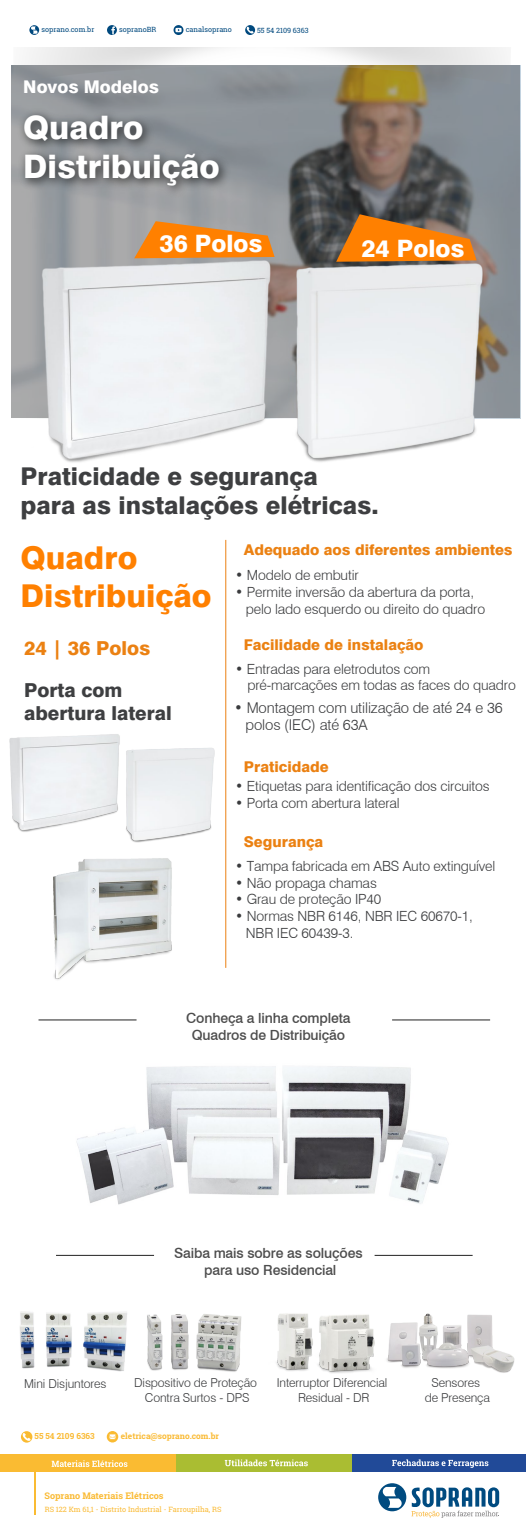
<style>
.page{position:relative;width:526px;height:1528px;background:#fff}
.page>*{position:absolute;margin:0;border:0;box-sizing:border-box;transform-origin:0 0}
.t1{font:800 32.38px/38.9px "Swiss 721 BT";color:#fff}
.t2{font:800 31.5px/37.8px "Swiss 721 BT";color:#ff8000}
.t3{font:800 24.5px/29.4px "Swiss 721 BT";color:#3e3f41}
.t4{font:800 23.97px "Swiss 721 BT";color:#fff}
.t5{font:800 19.25px/23.1px "Swiss 721 BT";color:#3e3f41}
.t6{font:800 19.25px "Swiss 721 BT";color:#eb8112}
.t7{font:800 17.5px "Swiss 721 BT";color:#fff}
.t8{font:800 14.88px "Swiss 721 BT";color:#eb8112}
.t9{font:300 14.88px/17.8px "Swiss 721 BT";letter-spacing:-.01em;color:#3a3b3d}
.t10{font:300 14px/16.8px "Swiss 721 BT";letter-spacing:-.01em;color:#3a3b3d}
.t11{font:500 14px/16.8px "Swiss 721 BT";letter-spacing:-.01em;color:#4d4d4d;text-align:center}
.t12{font:300 12.25px/14.7px "Swiss 721 BT";letter-spacing:-.01em;color:#3a3b3d;text-align:center}
.t13{font:700 9.1px "Roboto Slab";color:#faba33}
.t14{font:700 8.31px "Roboto Slab";color:#faba33}
.t15{font:7.26px "Roboto Slab";color:#faba33}
.t16{font:7.17px "Roboto Slab";color:#00497e}
</style>
<div class="page">
<img style="left:76px;top:1066px;width:373px;height:139px">
<img style="left:395px;top:1313px;width:120px;height:60px">
<hr style="left:39px;top:1019px;width:98px;height:1px;background:#212121">
<hr style="left:392px;top:1019px;width:98px;height:1px;background:#212121">
<hr style="left:56px;top:1255px;width:98px;height:1px;background:#212121">
<hr style="left:375px;top:1255px;width:98px;height:1px;background:#212121">
<svg style="left:29px;top:25px;width:10px;height:10px"></svg>
<svg style="left:107px;top:25px;width:10px;height:10px"></svg>
<svg style="left:174px;top:25px;width:9px;height:10px"></svg>
<svg style="left:245px;top:25px;width:10px;height:10px"></svg>
<div style="left:0;top:1453px;width:176px;height:18px;background:#fabb32"></div>
<div style="left:176px;top:1453px;width:176px;height:18px;background:#aabd32"></div>
<div style="left:352px;top:1453px;width:174px;height:18px;background:#214a98"></div>
<svg style="left:392px;top:1459px;width:96px;height:9px"></svg>
<svg style="left:52px;top:1460px;width:75px;height:7px"></svg>
<hr style="left:35px;top:1471px;width:1px;height:44px;background:#fabb32">
<svg style="left:21px;top:1431px;width:11px;height:11px"></svg>
<svg style="left:378px;top:1483px;width:121px;height:35px"></svg>
<svg style="left:107px;top:1431px;width:11px;height:11px"></svg>
<svg style="left:225px;top:1459px;width:83px;height:7px"></svg>
<hr style="left:225px;top:540px;width:1px;height:428px;background:#eb8112">
<svg style="left:12px;top:65px;width:508px;height:353px;background:#848584"></svg>
<img style="left:13px;top:101px;width:240px;height:101px">
<svg style="left:134px;top:221px;width:141px;height:30px;background:#df8b36"></svg>
<svg style="left:336px;top:214px;width:140px;height:44px;background:#c67321"></svg>
<img style="left:20px;top:1311px;width:104px;height:61px">
<img style="left:124px;top:1312px;width:118px;height:60px">
<img style="left:276px;top:1313px;width:119px;height:60px">
<img style="left:9px;top:734px;width:111px;height:98px">
<img style="left:126px;top:748px;width:89px;height:95px">
<img style="left:27px;top:251px;width:252px;height:212px">
<img style="left:290px;top:258px;width:198px;height:204px">
<img style="left:53px;top:858px;width:119px;height:122px">
<p class="t16" style="left:41px;top:25px;width:54px">soprano.com.br</p>
<p class="t16" style="left:119px;top:25px;width:39px">sopranoBR</p>
<p class="t16" style="left:186px;top:25px;width:48px">canalsoprano</p>
<p class="t16" style="left:257px;top:26px;width:53px">55 54 2109 6363</p>
<p class="t7" style="left:23px;top:76px;width:137px">Novos Modelos</p>
<h1 class="t1" style="left:23px;top:108px;width:198px">Quadro<br>Distribuição</h1>
<h3 class="t4" style="left:160px;top:229px;width:104px">36 Polos</h3>
<h3 class="t4" style="left:361px;top:233px;width:104px">24 Polos</h3>
<h3 class="t3" style="left:21px;top:461px;width:360px">Praticidade e segurança para as instalações elétricas.</h3>
<h2 class="t2" style="left:21px;top:539px;width:192px">Quadro<br>Distribuição</h2>
<p class="t8" style="left:244px;top:540px;width:270px">Adequado aos diferentes ambientes</p>
<p class="t10" style="left:235px;top:567px;width:125px">• Modelo de embutir</p>
<p class="t10" style="left:246px;top:584px;width:241px;text-indent:-11px">• Permite inversão da abertura da porta, pelo lado esquerdo ou direito do quadro</p>
<h3 class="t6" style="left:24px;top:637px;width:128px">24 | 36 Polos</h3>
<p class="t8" style="left:244px;top:636px;width:181px">Facilidade de instalação</p>
<h3 class="t5" style="left:24px;top:678px;width:149px">Porta com abertura lateral</h3>
<p class="t10" style="left:247px;top:661px;width:270px;line-height:15.6px;text-indent:-12px">• Entradas para eletrodutos com pré-marcações em todas as faces do quadro</p>
<p class="t9" style="left:246px;top:698px;width:258px;text-indent:-11px">• Montagem com utilização de até 24 e 36 polos (IEC) até 63A</p>
<p class="t8" style="left:244px;top:757px;width:86px">Praticidade</p>
<p class="t10" style="left:235px;top:778px;width:256px">• Etiquetas para identificação dos circuitos</p>
<p class="t10" style="left:235px;top:795px;width:166px">• Porta com abertura lateral</p>
<p class="t8" style="left:244px;top:833px;width:81px">Segurança</p>
<p class="t10" style="left:235px;top:857px;width:262px">• Tampa fabricada em ABS Auto extinguível</p>
<p class="t10" style="left:235px;top:874px;width:143px">• Não propaga chamas</p>
<p class="t10" style="left:235px;top:891px;width:148px">• Grau de proteção IP40</p>
<p class="t10" style="left:246px;top:908px;width:228px;text-indent:-11px">• Normas NBR 6146, NBR IEC 60670-1,<br>NBR IEC 60439-3.</p>
<p class="t11" style="left:186px;top:1009px;width:166px">Conheça a linha completa<br>Quadros de Distribuição</p>
<p class="t11" style="left:174px;top:1245px;width:190px">Saiba mais sobre as soluções para uso Residencial</p>
<p class="t12" style="left:24px;top:1375px;width:84px">Mini Disjuntores</p>
<p class="t12" style="left:134px;top:1375px;width:124px">Dispositivo de Proteção<br>Contra Surtos - DPS</p>
<p class="t12" style="left:277px;top:1375px;width:112px">Interruptor Diferencial<br>Residual - DR</p>
<p class="t12" style="left:425px;top:1375px;width:67px">Sensores de Presença</p>
<p class="t14" style="left:35px;top:1430px;width:62px">55 54 2109 6363</p>
<p class="t14" style="left:121px;top:1430px;width:100px">eletrica@soprano.com.br</p>
<p class="t13" style="left:45px;top:1489px;width:121px">Soprano Materiais Elétricos</p>
<p class="t15" style="left:45px;top:1504px;width:178px">RS 122 Km 61,1 - Distrito Industrial - Farroupilha, RS</p>
</div>
